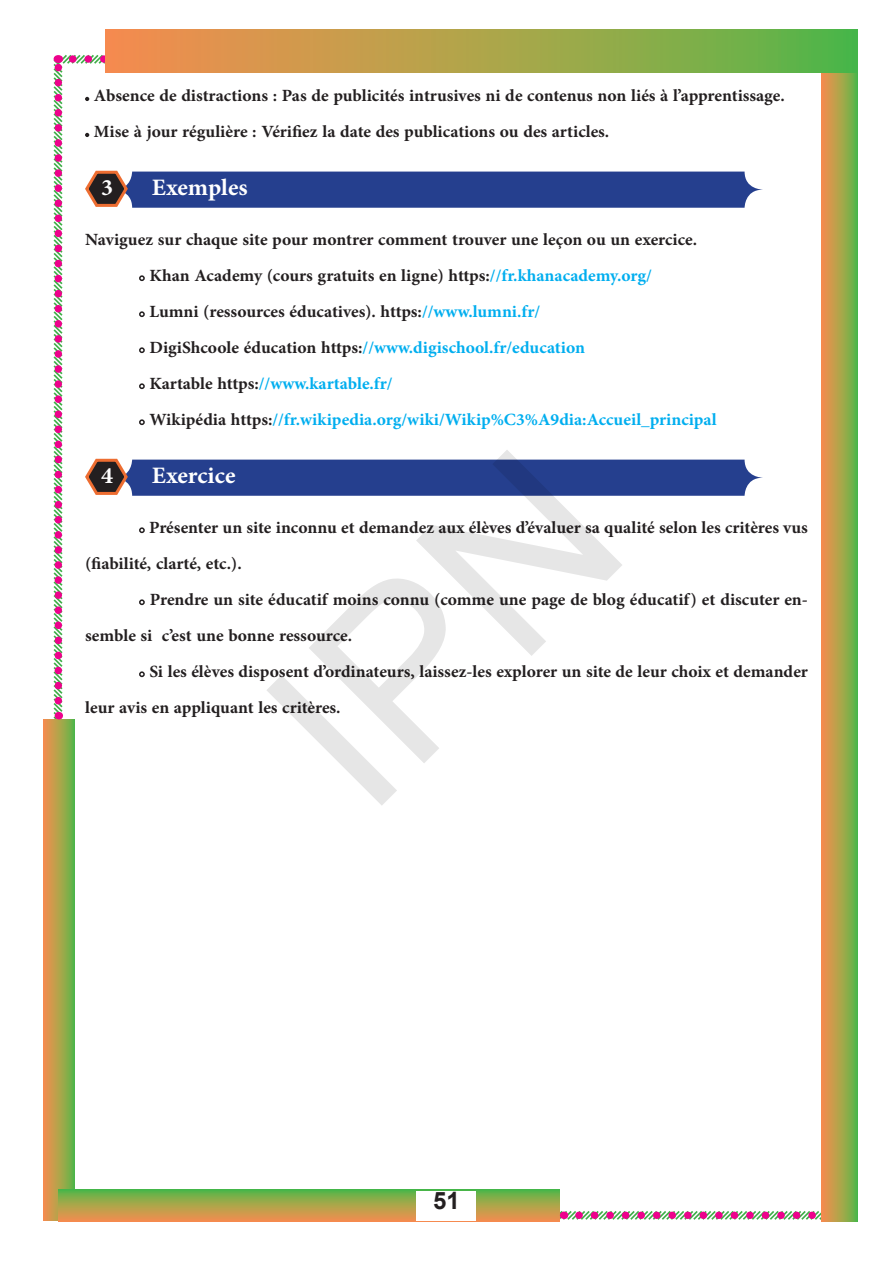
<style>
.page{position:relative;width:893px;height:1263px;background:#fff}
.page>*{position:absolute;margin:0;border:0;box-sizing:border-box;transform-origin:0 0}
.t1{font:700 33px "Adobe Arabic";color:#fff}
.t2{font:700 24px/36px "Adobe Arabic";color:#231f20}
.t3{font:700 24px "Arial";color:#231f20}
.s1{color:#00aeef}
</style>
<div class="page">
<div style="left:43px;top:719px;width:32px;height:501px;background:linear-gradient(to right,#fd8e4e,#61b648)"></div>
<div style="left:59px;top:1189px;width:501px;height:32px;background:linear-gradient(to bottom,#55b947,#f1914e)"></div>
<div style="left:417px;top:1191px;width:59px;height:30px;background:#fff"></div>
<svg style="left:579px;top:1211px;width:238px;height:8px"></svg>
<svg style="left:73px;top:55px;width:33px;height:8px"></svg>
<svg style="left:55px;top:55px;width:7px;height:646px;background:#bd7e98"></svg>
<div style="left:821px;top:29px;width:36px;height:1192px;background:linear-gradient(to right,#fe8d4f,#62b648)"></div>
<div style="left:106px;top:29px;width:751px;height:44px;background:linear-gradient(to right,#fc8e4e,#57b948)"></div>
<svg style="left:85px;top:97px;width:4px;height:4px"></svg>
<svg style="left:85px;top:133px;width:4px;height:4px"></svg>
<div style="left:114px;top:172px;width:649px;height:36px;background:#253f8e;border-radius:18px"></div>
<svg style="left:85px;top:170px;width:45px;height:38px"></svg>
<svg style="left:139px;top:275px;width:6px;height:6px"></svg>
<svg style="left:139px;top:311px;width:6px;height:6px"></svg>
<svg style="left:139px;top:347px;width:6px;height:6px"></svg>
<svg style="left:139px;top:383px;width:6px;height:6px"></svg>
<svg style="left:139px;top:419px;width:6px;height:6px"></svg>
<div style="left:114px;top:460px;width:649px;height:36px;background:#253f8e;border-radius:18px"></div>
<svg style="left:85px;top:458px;width:45px;height:38px"></svg>
<svg style="left:139px;top:527px;width:6px;height:6px"></svg>
<svg style="left:139px;top:599px;width:6px;height:6px"></svg>
<svg style="left:139px;top:671px;width:6px;height:6px"></svg>
<svg style="left:266px;top:459px;width:356px;height:37px"></svg>
<p class="t2" style="left:94px;top:75px;width:692px">Absence de distractions : Pas de publicités intrusives ni de contenus non liés à l’apprentissage.<br>Mise à jour régulière : Vérifiez la date des publications ou des articles.</p>
<h1 class="t1" style="left:101px;top:164px;width:148px">3 Exemples</h1>
<p class="t2" style="left:149px;top:219px;width:569px;text-indent:-64px">Naviguez sur chaque site pour montrer comment trouver une leçon ou un exercice.<br>Khan Academy (cours gratuits en ligne) https:<span class="s1">//fr.khanacademy.org/<br></span>Lumni (ressources éducatives). https:<span class="s1">//www.lumni.fr/<br></span>DigiShcoole éducation https:<span class="s1">//www.digischool.fr/education<br></span>Kartable https:<span class="s1">//www.kartable.fr/<br></span>Wikipédia https:<span class="s1">//fr.wikipedia.org/wiki/Wikip%C3%A9dia:Accueil_principal</span></p>
<h1 class="t1" style="left:101px;top:452px;width:136px">4 Exercice</h1>
<p class="t2" style="left:85px;top:507px;width:724px;text-indent:64px">Présenter un site inconnu et demandez aux élèves d’évaluer sa qualité selon les critères vus (fiabilité, clarté, etc.).</p>
<p class="t2" style="left:85px;top:579px;width:724px;text-indent:65px">Prendre un site éducatif moins connu (comme une page de blog éducatif) et discuter en&shy;semble si c’est une bonne ressource.</p>
<p class="t2" style="left:85px;top:651px;width:724px;text-indent:64px">Si les élèves disposent d’ordinateurs, laissez-les explorer un site de leur choix et demander leur avis en appliquant les critères.</p>
<p class="t3" style="left:433px;top:1183px;width:28px">51</p>
</div>
